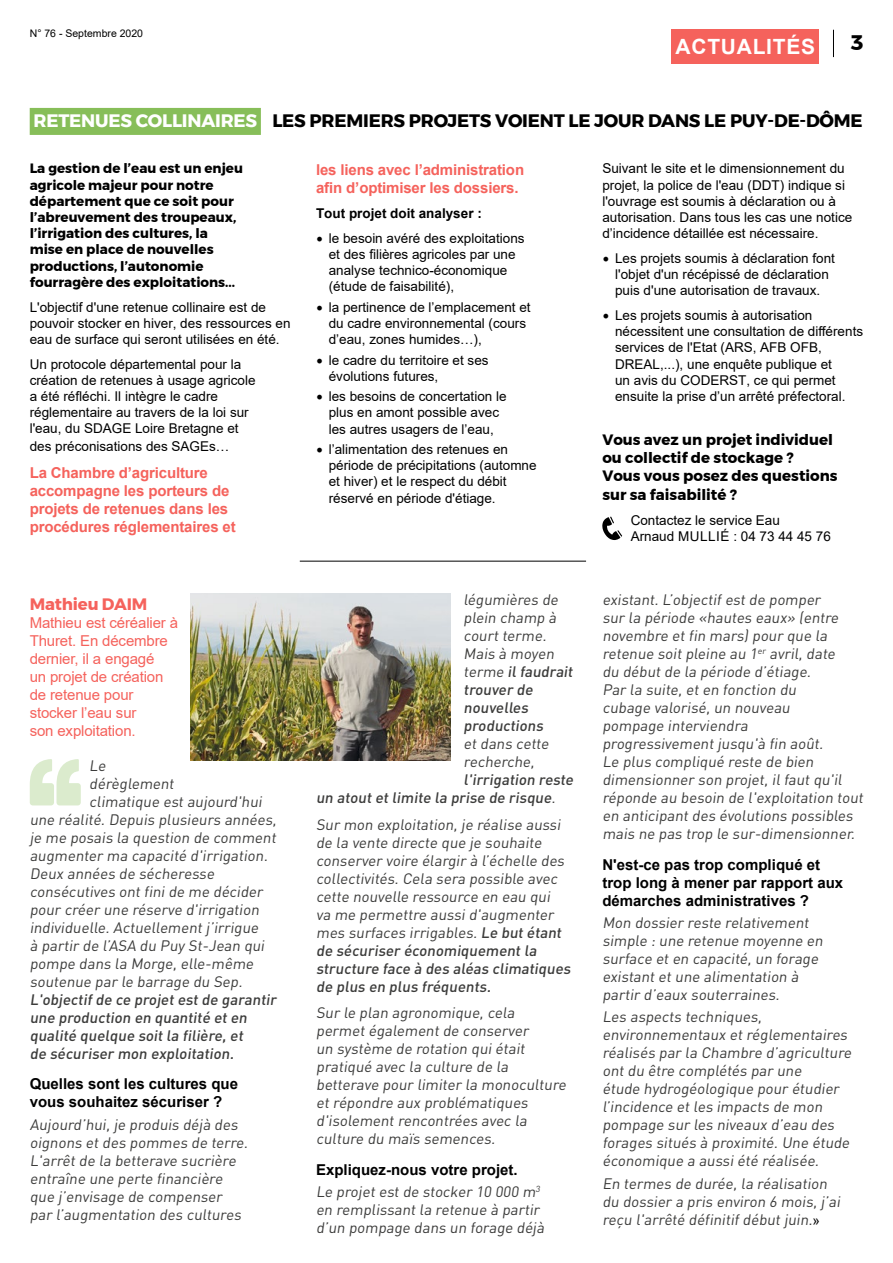
<style>
.page{position:relative;width:893px;height:1263px;background:#fff}
.page>*{position:absolute;margin:0;border:0;box-sizing:border-box;transform-origin:0 0}
.t1{font:700 21px "Arial";letter-spacing:.035em;color:#fff}
.t2{font:700 21px "Montserrat";color:#000}
.t3{font:700 18px "Montserrat";letter-spacing:-.01em;color:#000}
.t4{font:700 16.5px "Montserrat";letter-spacing:-.01em;color:#f5625c}
.t5{font:15px/18px "DIN Pro";color:#3c3c3b}
.t6{font:500 15px/18px "DIN Pro";color:#3c3c3b}
.t7{font:700 15px/18px "Arial";color:#000}
.t8{font:700 15px/18px "Arial";letter-spacing:-.01em;color:#f5625c}
.t9{font:15px/18px "Arial";letter-spacing:-.01em;color:#f5625c}
.t10{font:700 15px/18px "Montserrat";color:#000}
.t11{font:13.5px/16.2px "Arial";color:#000}
.t12{font:700 13.5px/16.2px "Montserrat";color:#000}
.t13{font:700 13.5px "Arial";color:#000}
.t14{font:10.5px "Arial";color:#000}
.s1{color:#fff}
.s2{font-family:"Minion Pro";font-size:18px}
.s3{font-weight:500}
.s4{font-weight:400}
.s5{font-family:"Arial";font-size:13.5px;color:#000}
</style>
<div class="page">
<svg style="left:833px;top:30px;width:1px;height:27px"></svg>
<div style="left:672px;top:30px;width:147px;height:34px;background:#f5625c"></div>
<div style="left:30px;top:108px;width:231px;height:27px;background:#87be59"></div>
<svg style="left:602px;top:517px;width:20px;height:23px"></svg>
<img style="left:191px;top:593px;width:260px;height:168px">
<svg style="left:30px;top:759px;width:51px;height:46px"></svg>
<hr style="left:300px;top:561px;width:286px;height:1px;background:#000">
<p class="t14" style="left:30px;top:26px;width:115px">N° 76 - Septembre 2020</p>
<h1 class="t1" style="left:675px;top:32px;width:141px">ACTUALITÉS</h1>
<h1 class="t2" style="left:851px;top:26px;width:14px">3</h1>
<p class="t3" style="left:34px;top:107px;width:831px"><span class="s1">RETENUES COLLINAIRES</span> LES PREMIERS PROJETS VOIENT LE JOUR DANS LE PUY-DE-DÔME</p>
<p class="t12" style="left:30px;top:161px;width:215px">La gestion de l’eau est un enjeu agricole majeur pour notre département que ce soit pour l’abreuvement des troupeaux, l’irrigation des cultures, la mise en place de nouvelles productions, l’autonomie fourragère des exploitations...</p>
<p class="t11" style="left:30px;top:299px;width:262px">L'objectif d'une retenue collinaire est de pouvoir stocker en hiver, des ressources en eau de surface qui seront utilisées en été.</p>
<p class="t11" style="left:30px;top:356px;width:227px">Un protocole départemental pour la création de retenues à usage agricole a été réfléchi. Il intègre le cadre réglementaire au travers de la loi sur l'eau, du SDAGE Loire Bretagne et</p>
<p class="t11" style="left:30px;top:438px;width:201px">des préconisations des SAGEs…</p>
<p class="t8" style="left:30px;top:464px;width:208px">La Chambre d’agriculture accompagne les porteurs de projets de retenues dans les procédures réglementaires et</p>
<p class="t11" style="left:602px;top:160px;width:251px">Suivant le site et le dimensionnement du projet, la police de l'eau (DDT) indique si l'ouvrage est soumis à déclaration ou à autorisation. Dans tous les cas une notice d’incidence détaillée est nécessaire.</p>
<p class="t11" style="left:602px;top:250px;width:234px;text-align:center"><span class="s2">•</span> Les projets soumis à déclaration font l'objet d'un récépissé de déclaration puis d'une autorisation de travaux.</p>
<p class="t11" style="left:615px;top:307px;width:250px;text-indent:-13px"><span class="s2">•</span> Les projets soumis à autorisation nécessitent une consultation de différents services de l'Etat (ARS, AFB OFB, DREAL,...), une enquête publique et<br>un avis du CODERST, ce qui permet ensuite la prise d’un arrêté préfectoral.</p>
<p class="t10" style="left:602px;top:430px;width:237px">Vous avez un projet individuel ou collectif de stockage ?<br>Vous vous posez des questions</p>
<p class="t10" style="left:602px;top:486px;width:136px">sur sa faisabilité ?</p>
<p class="t11" style="left:631px;top:512px;width:202px">Contactez le service Eau<br>Arnaud MULLIÉ : 04 73 44 45 76</p>
<p class="t8" style="left:316px;top:161px;width:210px">les liens avec l’administration afin d’optimiser les dossiers.</p>
<p class="t13" style="left:316px;top:204px;width:167px">Tout projet doit analyser :</p>
<p class="t11" style="left:329px;top:230px;width:197px;text-indent:-13px"><span class="s2">•</span> le besoin avéré des exploitations et des filières agricoles par une analyse technico-économique (étude de faisabilité),</p>
<p class="t11" style="left:329px;top:299px;width:203px;text-indent:-13px"><span class="s2">•</span> la pertinence de l’emplacement et du cadre environnemental (cours d’eau, zones humides…),</p>
<p class="t11" style="left:329px;top:352px;width:161px;text-indent:-13px"><span class="s2">•</span> le cadre du territoire et ses évolutions futures,</p>
<p class="t11" style="left:316px;top:388px;width:192px;text-align:center"><span class="s2">•</span> les besoins de concertation le plus en amont possible avec les autres usagers de l’eau,</p>
<p class="t11" style="left:329px;top:441px;width:209px;text-indent:-13px"><span class="s2">•</span> l’alimentation des retenues en période de précipitations (automne et hiver) et le respect du débit réservé en période d'étiage.</p>
<p class="t4" style="left:30px;top:590px;width:119px">Mathieu DAIM</p>
<p class="t9" style="left:30px;top:613px;width:150px">Mathieu est céréalier à<br>Thuret. En décembre dernier, il a engagé<br>un projet de création de retenue pour stocker l’eau sur<br>son exploitation.</p>
<p class="t5" style="left:89px;top:756px;width:21px">Le</p>
<p class="t5" style="left:89px;top:774px;width:89px">dérèglement</p>
<p class="t5" style="left:89px;top:792px;width:177px">climatique est aujourd'hui</p>
<p class="t5" style="left:30px;top:810px;width:251px">une réalité. Depuis plusieurs années,</p>
<p class="t5" style="left:30px;top:828px;width:250px">je me posais la question de comment</p>
<p class="t5" style="left:30px;top:846px;width:242px">augmenter ma capacité d'irrigation.</p>
<p class="t5" style="left:30px;top:864px;width:189px">Deux années de sécheresse</p>
<p class="t5" style="left:30px;top:882px;width:237px">consécutives ont fini de me décider</p>
<p class="t5" style="left:30px;top:900px;width:234px">pour créer une réserve d'irrigation</p>
<p class="t5" style="left:30px;top:918px;width:233px">individuelle. Actuellement j ’irrigue</p>
<p class="t5" style="left:30px;top:936px;width:239px">à partir de l’ASA du Puy St-Jean qui</p>
<p class="t5" style="left:30px;top:954px;width:228px">pompe dans la Morge, elle-même</p>
<p class="t5" style="left:30px;top:972px;width:217px">soutenue par le barrage du Sep.</p>
<p class="t6" style="left:30px;top:990px;width:251px">L'objectif de ce projet est de garantir une production en quantité et en qualité quelque soit la filière, et<br>de sécuriser mon exploitation.</p>
<p class="t7" style="left:30px;top:1075px;width:210px">Quelles sont les cultures que vous souhaitez sécuriser ?</p>
<p class="t5" style="left:30px;top:1115px;width:222px">Aujourd’hui, je produis déjà des oignons et des pommes de terre.<br>L'arrêt de la betterave sucrière entraîne une perte financière que j ’envisage de compenser par l’augmentation des cultures</p>
<p class="t5" style="left:463px;top:590px;width:113px">légumières de plein champ à court terme.<br>Mais à moyen terme <span class="s3">il faudrait trouver de nouvelles productions</span></p>
<p class="t5" style="left:464px;top:734px;width:89px">et dans cette recherche,</p>
<p class="t6" style="left:316px;top:770px;width:261px;text-indent:147px">l'irrigation reste un atout et limite la prise de risque<span class="s4">.</span></p>
<p class="t5" style="left:316px;top:815px;width:259px">Sur mon exploitation, je réalise aussi de la vente directe que je souhaite conserver voire élargir à l’échelle des collectivités. Cela sera possible avec cette nouvelle ressource en eau qui va me permettre aussi d'augmenter mes surfaces irrigables. <span class="s3">Le but étant de sécuriser économiquement la structure face à des aléas climatiques de plus en plus fréquents.</span></p>
<p class="t5" style="left:316px;top:1003px;width:254px">Sur le plan agronomique, cela permet également de conserver<br>un système de rotation qui était pratiqué avec la culture de la betterave pour limiter la monoculture et répondre aux problématiques d'isolement rencontrées avec la culture du maïs semences.</p>
<p class="t7" style="left:316px;top:1161px;width:203px">Expliquez-nous votre projet.</p>
<p class="t5" style="left:316px;top:1182px;width:232px">Le projet est de stocker 10 000 m<sup>3 </sup>en remplissant la retenue à partir d’un pompage dans un forage déjà</p>
<p class="t5" style="left:602px;top:590px;width:265px">existant. L’objectif est de pomper<br>sur la période «hautes eaux» (entre novembre et fin mars) pour que la retenue soit pleine au 1<sup>er</sup> avril, date<br>du début de la période d’étiage.<br>Par la suite, et en fonction du<br>cubage valorisé, un nouveau<br>pompage interviendra progressivement jusqu'à fin août.<br>Le plus compliqué reste de bien dimensionner son projet, il faut qu'il réponde au besoin de l'exploitation tout en anticipant des évolutions possibles mais ne pas trop le sur-dimensionner.</p>
<p class="t7" style="left:602px;top:856px;width:242px">N'est-ce pas trop compliqué et trop long à mener par rapport aux démarches administratives ?</p>
<p class="t5" style="left:602px;top:913px;width:225px">Mon dossier reste relativement simple : une retenue moyenne en surface et en capacité, un forage existant et une alimentation à partir d’eaux souterraines.</p>
<p class="t5" style="left:602px;top:1007px;width:253px">Les aspects techniques, environnementaux et réglementaires réalisés par la Chambre d’agriculture ont du être complétés par une<br>étude hydrogéologique pour étudier l’incidence et les impacts de mon pompage sur les niveaux d’eau des forages situés à proximité. Une étude économique a aussi été réalisée.</p>
<p class="t5" style="left:602px;top:1174px;width:242px">En termes de durée, la réalisation du dossier a pris environ 6 mois, j ’ai reçu l'arrêté définitif début juin.<span class="s5">»</span></p>
</div>
